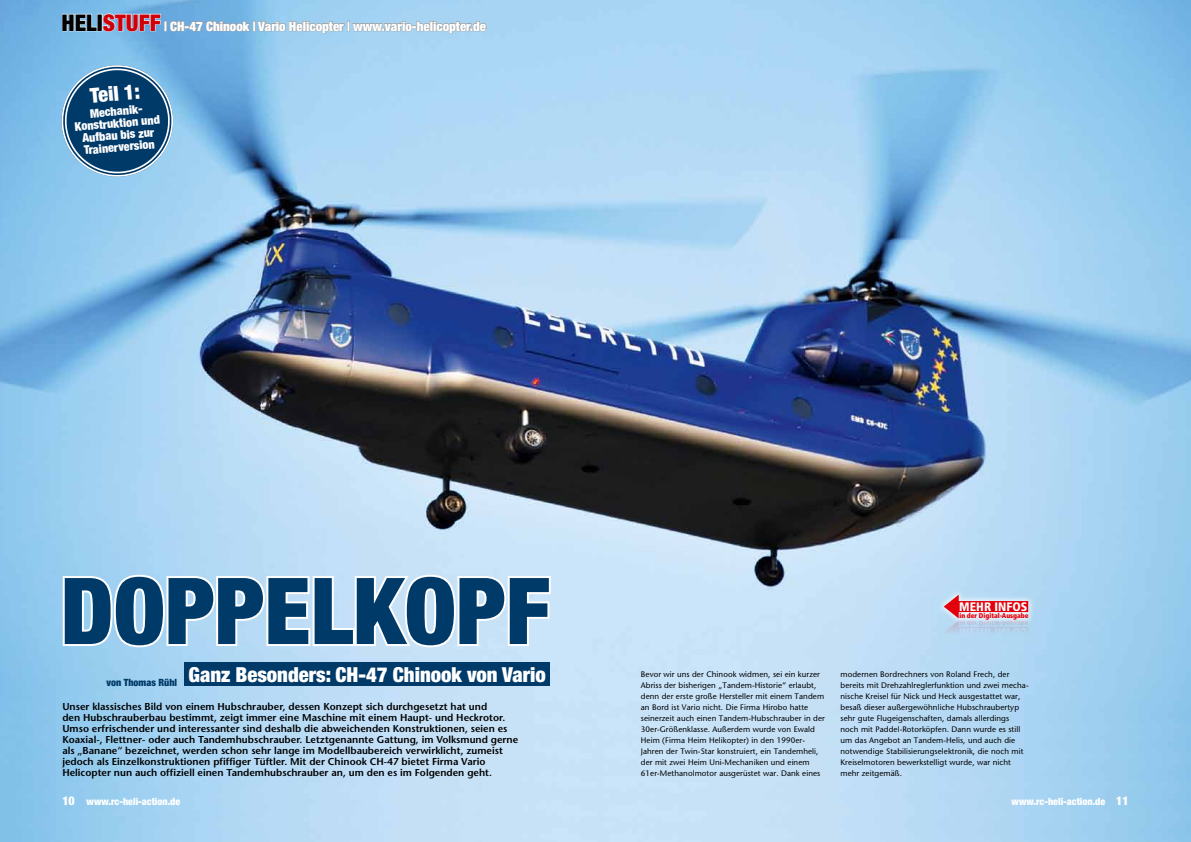
<style>
.page{position:relative;width:1191px;height:842px;background:#fff}
.page>*{position:absolute;margin:0;border:0;box-sizing:border-box;transform-origin:0 0}
.t1{font:900 condensed 92.4px "Helvetica Neue LT Std";color:#003a69}
.t2{font:900 condensed 20.7px "Helvetica Neue LT Std";color:#fff}
.t3{font:900 condensed 13px "Helvetica Neue LT Std";color:#fff}
.t4{font:900 condensed 12.3px "Frutiger";letter-spacing:.005em;color:#fff}
.t5{font:900 condensed 12px/12px "Helvetica Neue LT Std";color:#fff;text-align:center}
.t6{font:600 10px/11px "Stone Sans Std";color:#000}
.t7{font:900 condensed 10px "Helvetica Neue LT Std";color:#fff}
.t8{font:500 8px/11px "Stone Sans Std";letter-spacing:.01em;color:#000}
.t9{font:900 condensed 6.9px "Frutiger";color:#e3000b}
.s1{font-size:23px;color:#000}
.s2{font-size:23px;color:#d10007}
.s3{font-size:12px}
</style>
<div class="page">
<img style="left:0;top:0;width:1191px;height:842px">
<svg style="left:62px;top:12px;width:425px;height:34px;background:#91c1e3"></svg>
<svg style="left:61px;top:573px;width:492px;height:76px"></svg>
<svg style="left:60px;top:64px;width:115px;height:115px;background:#386e97"></svg>
<div style="left:937px;top:589px;width:97px;height:37px;background:#fff;opacity:.75"></div>
<div style="left:184px;top:662px;width:366px;height:24px;background:#003a69"></div>
<svg style="left:943px;top:595px;width:85px;height:49px;background:#c8aabe"></svg>
<h3 class="t3" style="left:62px;top:18px;width:426px"><span class="s1">heli</span><span class="s2">stuff</span> | CH-47 Chinook | Vario Helicopter | www.vario-helicopter.de</h3>
<h2 class="t2" style="left:89px;top:82px;width:51px;rotate:-5deg">Teil1:</h2>
<h3 class="t5" style="left:73px;top:109px;width:87px;rotate:-5deg">Mechanik-<br>Konstruktion und<br>Aufbau bis zur -Trainerversion</h3>
<h1 class="t1" style="left:61px;top:554px;width:491px">Doppelkopf</h1>
<h2 class="t2" style="left:106px;top:661px;width:441px"><sub>von</sub> <sub>Thomas</sub> <sub>Rühl</sub> Ganz Besonders: CH-47 Chinook von Vario</h2>
<p class="t6" style="left:62px;top:701px;width:457px">Unser klassisches Bild von einem Hubschrauber, dessen Konzept sich durchgesetzt hat und<br>den Hubschrauberbau bestimmt, zeigt immer eine Maschine mit einem Haupt- und Heckrotor.<br>Umso erfrischender und interessanter sind deshalb die abweichenden Konstruktionen, seien es Koaxial-, Flettner- oder auch Tandemhubschrauber. Letztgenannte Gattung, im Volksmund gerne als „Banane“ bezeichnet, werden schon sehr lange im Modellbaubereich verwirklicht, zumeist jedoch als Einzelkonstruktionen pfiffiger Tüftler. Mit der Chinook CH-47 bietet Firma Vario Helicopter nun auch offiziell einen Tandemhubschrauber an, um den es im Folgenden geht.</p>
<p class="t7" style="left:62px;top:795px;width:119px"><span class="s3">10</span> www.rc-heli-action.de</p>
<h3 class="t4" style="left:959px;top:599px;width:70px">Mehr Infos</h3>
<p class="t9" style="left:959px;top:612px;width:71px">in der Digital-Ausgabe</p>
<p class="t8" style="left:641px;top:669px;width:186px">Bevor wir uns der Chinook widmen, sei ein kurzer Abriss der bisherigen „Tandem-Historie“ erlaubt, denn der erste große Hersteller mit einem Tandem an Bord ist Vario nicht. Die Firma Hirobo hatte seinerzeit auch einen Tandem-Hubschrauber in der 30er-Größenklasse. Außerdem wurde von Ewald Heim (Firma Heim Helikopter) in den 1990er-Jahren der Twin-Star konstruiert, ein Tandemheli, der mit zwei Heim Uni-Mechaniken und einem 61er-Methanolmotor ausgerüstet war. Dank eines</p>
<p class="t8" style="left:840px;top:669px;width:190px">modernen Bordrechners von Roland Frech, der bereits mit Drehzahlreglerfunktion und zwei mecha&shy;nische Kreisel für Nick und Heck ausgestattet war, besaß dieser außergewöhnliche Hubschraubertyp sehr gute Flugeigenschaften, damals allerdings noch mit Paddel-Rotorköpfen. Dann wurde es still um das Angebot an Tandem-Helis, und auch die notwendige Stabilisierungselektronik, die noch mit Kreiselmotoren bewerkstelligt wurde, war nicht mehr zeitgemäß.</p>
<p class="t7" style="left:1011px;top:795px;width:118px">www.rc-heli-action.de <span class="s3">11</span></p>
</div>
